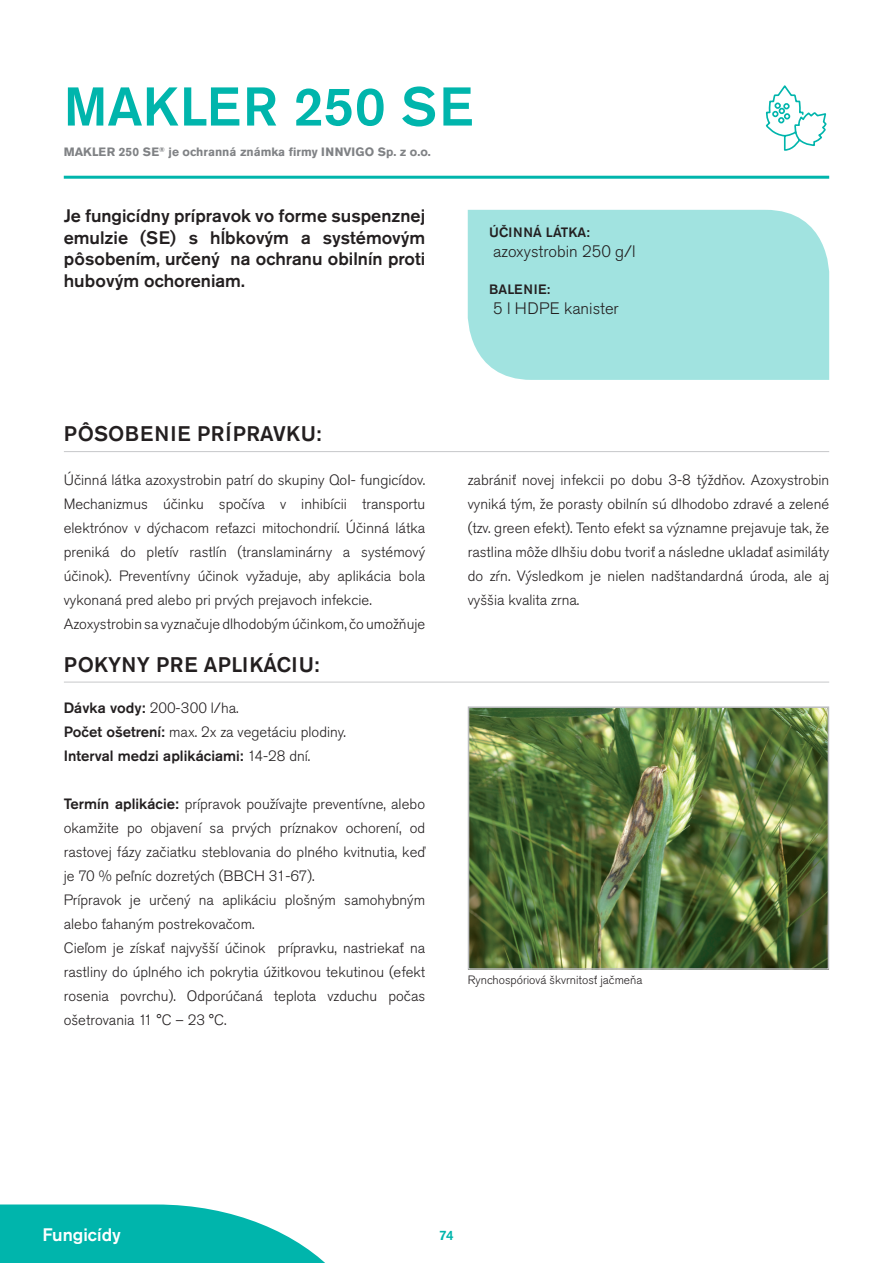
<style>
.page{position:relative;width:893px;height:1263px;background:#fff}
.page>*{position:absolute;margin:0;border:0;box-sizing:border-box;transform-origin:0 0}
.fungicid_nadpis_bp_2{font:500 54px "Akzidenz Grotesk Pro";letter-spacing:.01em;color:#00b5ac}
.podnadpis_bp_2018{font:500 21px "Akzidenz Grotesk Pro";letter-spacing:.03em;color:#231f20}
.podnadpis_bp_2018-2{font:500 21px "Akzidenz Grotesk Pro";letter-spacing:.01em;color:#231f20}
.predslov_bp_2018{font:500 18px/21.6px "Akzidenz Grotesk Pro";color:#231f20;text-align:justify}
.t1{font:500 18px "Akzidenz Grotesk Pro";color:#fff}
.ucinna_latka_2018{font:300 16.5px "Akzidenz Grotesk Pro";color:#231f20}
.text_bp2018{font:300 14.85px/24px "Akzidenz Grotesk Pro";color:#231f20;text-align:justify}
.text_2021_bold_pred{font:300 14.85px/24px "Akzidenz Grotesk Pro";color:#231f20;text-align:justify}
.text_2021_bold_pred-2{font:500 14.85px "Akzidenz Grotesk Pro";color:#231f20}
.ucinna_latka_nadpis{font:500 13.5px "Akzidenz Grotesk Pro";letter-spacing:.01em;color:#231f20}
.ucinna_latka_nadpis-2{font:500 13.5px "Akzidenz Grotesk Pro";letter-spacing:.03em;color:#231f20}
.t2{font:500 13.5px "Akzidenz Grotesk Pro";color:#00b5ac}
.at_2018{font:700 12px "Akzidenz Grotesk Pro";color:#808285}
.obrazky_popis{font:300 12px "Akzidenz Grotesk Pro";color:#231f20}
.s1{font-weight:500}
.s2{font-weight:300}
</style>
<div class="page">
<svg style="left:0;top:1204px;width:325px;height:59px"></svg>
<hr style="left:64px;top:451px;width:765px;height:1px;background:#c7c8ca">
<hr style="left:64px;top:682px;width:765px;height:1px;background:#c7c8ca">
<div style="left:468px;top:210px;width:361px;height:170px;background:#a1e3e0"></div>
<hr style="left:64px;top:176px;width:765px;height:3px;background:#00b5ac">
<svg style="left:765px;top:85px;width:62px;height:66px"></svg>
<img style="left:471px;top:709px;width:355px;height:258px">
<div style="left:468px;top:706px;width:361px;height:264px;border:2px solid #bcbdc0"></div>
<p class="fungicid_nadpis_bp_2" style="left:64px;top:72px;width:411px">MAKLER 250 SE</p>
<p class="at_2018" style="left:64px;top:144px;width:369px">MAKLER 250 SE<sup>®</sup> je ochranná známka firmy INNVIGO Sp. z o.o.</p>
<p class="predslov_bp_2018" style="left:64px;top:205px;width:363px">Je fungicídny prípravok vo forme suspenznej emulzie (SE) s hĺbkovým a systémovým pôsobením, určený na ochranu obilnín proti hubovým ochoreniam.</p>
<p class="ucinna_latka_nadpis" style="left:489px;top:223px;width:102px">ÚČINNÁ LÁTKA:</p>
<p class="ucinna_latka_2018" style="left:493px;top:240px;width:144px">azoxystrobin 250 g/l</p>
<p class="ucinna_latka_nadpis-2" style="left:489px;top:281px;width:63px">BALENIE:</p>
<p class="ucinna_latka_2018" style="left:493px;top:298px;width:127px">5 l HDPE kanister</p>
<p class="podnadpis_bp_2018" style="left:64px;top:420px;width:259px">PÔSOBENIE PRÍPRAVKU:</p>
<p class="text_bp2018" style="left:64px;top:468px;width:363px">Účinná látka azoxystrobin patrí do skupiny QoI- fungicídov.<br>Mechanizmus účinku spočíva v inhibícii transportu elektrónov v dýchacom reťazci mitochondrií. Účinná látka preniká do pletív rastlín (translaminárny a systémový účinok). Preventívny účinok vyžaduje, aby aplikácia bola vykonaná pred alebo pri prvých prejavoch infekcie.</p>
<p class="text_bp2018" style="left:64px;top:612px;width:363px">Azoxystrobin sa vyznačuje dlhodobým účinkom, čo umožňuje</p>
<p class="podnadpis_bp_2018-2" style="left:64px;top:651px;width:257px">POKYNY PRE APLIKÁCIU:</p>
<p class="text_2021_bold_pred" style="left:64px;top:696px;width:176px"><span class="s1">Dávka vody:</span> 200-300 l/ha.</p>
<p class="text_2021_bold_pred" style="left:64px;top:720px;width:284px"><span class="s1">Počet ošetrení:</span> max. 2x za vegetáciu plodiny.</p>
<p class="text_2021_bold_pred-2" style="left:64px;top:746px;width:248px">Interval medzi aplikáciami: <span class="s2">14-28 dní.</span></p>
<p class="text_2021_bold_pred" style="left:64px;top:792px;width:363px"><span class="s1">Termín aplikácie:</span> prípravok používajte preventívne, alebo okamžite po objavení sa prvých príznakov ochorení, od rastovej fázy začiatku steblovania do plného kvitnutia, keď je 70 % peľníc dozretých (BBCH 31-67).</p>
<p class="text_2021_bold_pred" style="left:64px;top:888px;width:363px">Prípravok je určený na aplikáciu plošným samohybným alebo ťahaným postrekovačom.</p>
<p class="text_2021_bold_pred" style="left:64px;top:936px;width:363px">Cieľom je získať najvyšší účinok prípravku, nastriekať na rastliny do úplného ich pokrytia úžitkovou tekutinou (efekt rosenia povrchu). Odporúčaná teplota vzduchu počas ošetrovania 11 °C – 23 °C.</p>
<p class="text_bp2018" style="left:468px;top:468px;width:363px">zabrániť novej infekcii po dobu 3-8 týždňov. Azoxystrobin vyniká tým, že porasty obilnín sú dlhodobo zdravé a zelené (tzv. green efekt). Tento efekt sa významne prejavuje tak, že rastlina môže dlhšiu dobu tvoriť a následne ukladať asimiláty do zŕn. Výsledkom je nielen nadštandardná úroda, ale aj vyššia kvalita zrna.</p>
<p class="obrazky_popis" style="left:468px;top:971px;width:176px">Rynchospóriová škvrnitosť jačmeňa</p>
<p class="t1" style="left:43px;top:1222px;width:80px">Fungicídy</p>
<p class="t2" style="left:439px;top:1226px;width:16px">74</p>
</div>
